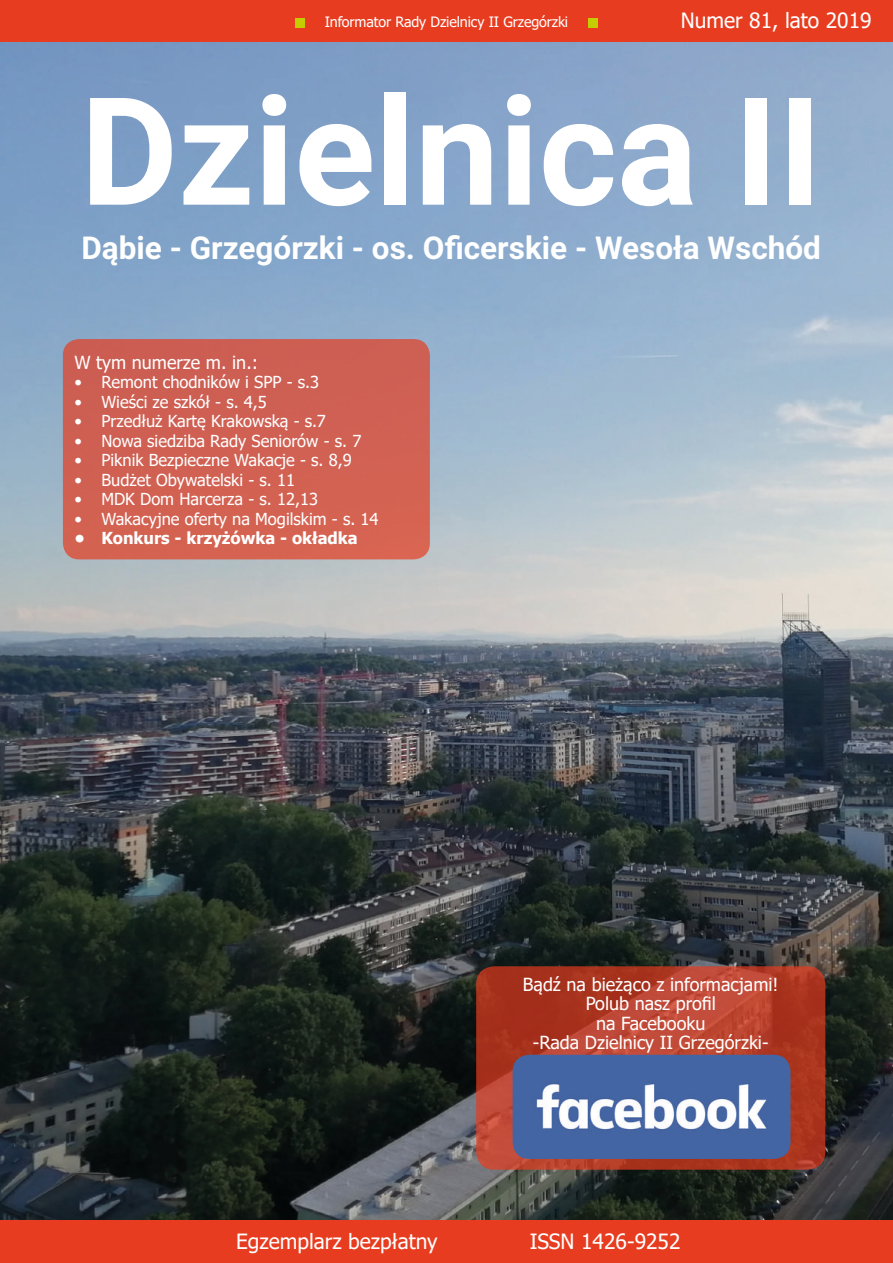
<style>
.page{position:relative;width:893px;height:1263px;background:#fff}
.page>*{position:absolute;margin:0;border:0;box-sizing:border-box;transform-origin:0 0}
.t1{font:700 150px "Roboto";color:#fff}
.t2{font:700 31.5px "Roboto";color:#fff}
.t3{font:21px "Tahoma";color:#fff}
.t4{font:18px/19.5px "Tahoma";color:#fff;text-align:center}
.t5{font:16.5px "Tahoma";color:#fff}
.t6{font:700 16.5px "Tahoma";color:#fff}
.t7{font:14.25px "Tahoma";letter-spacing:-.01em;color:#fff}
</style>
<div class="page">
<div style="left:0;top:0;width:893px;height:43px;background:#e73c1f"></div>
<div style="left:295px;top:18px;width:10px;height:9px;background:#c5cd00"></div>
<div style="left:588px;top:18px;width:10px;height:9px;background:#c5cd00"></div>
<img style="left:0;top:42px;width:893px;height:1178px">
<div style="left:0;top:1220px;width:893px;height:43px;background:#e73c1f"></div>
<svg style="left:476px;top:966px;width:349px;height:204px;background:#b13c28"></svg>
<img style="left:513px;top:1055px;width:277px;height:104px">
<div style="left:63px;top:339px;width:367px;height:220px;background:#d06052;border-radius:16px"></div>
<p class="t7" style="left:325px;top:12px;width:245px">Informator Rady Dzielnicy II Grzegórzki</p>
<p class="t3" style="left:681px;top:6px;width:192px">Numer 81, lato 2019</p>
<h1 class="t1" style="left:81px;top:46px;width:743px">Dzielnica II</h1>
<h2 class="t2" style="left:81px;top:225px;width:741px">Dąbie - Grzegórzki - os. Oficerskie - Wesoła Wschód</h2>
<p class="t4" style="left:74px;top:353px;width:185px">W tym numerze m. in.:</p>
<p class="t5" style="left:74px;top:371px;width:246px">• Remont chodników i SPP - s.3</p>
<p class="t5" style="left:74px;top:391px;width:194px">• Wieści ze szkół - s. 4,5</p>
<p class="t5" style="left:74px;top:410px;width:253px">• Przedłuż Kartę Krakowską - s.7</p>
<p class="t5" style="left:74px;top:430px;width:288px">• Nowa siedziba Rady Seniorów - s. 7</p>
<p class="t5" style="left:74px;top:449px;width:279px">• Piknik Bezpieczne Wakacje - s. 8,9</p>
<p class="t5" style="left:74px;top:469px;width:222px">• Budżet Obywatelski - s. 11</p>
<p class="t5" style="left:74px;top:488px;width:245px">• MDK Dom Harcerza - s. 12,13</p>
<p class="t5" style="left:74px;top:508px;width:306px">• Wakacyjne oferty na Mogilskim - s. 14</p>
<p class="t6" style="left:74px;top:527px;width:285px">• Konkurs - krzyżówka - okładka</p>
<p class="t4" style="left:523px;top:975px;width:257px">Bądź na bieżąco z informacjami!<br>Polub nasz profil<br>na Facebooku<br>-Rada Dzielnicy II Grzegórzki-</p>
<p class="t3" style="left:236px;top:1227px;width:203px">Egzemplarz bezpłatny</p>
<p class="t3" style="left:530px;top:1227px;width:152px">ISSN 1426-9252</p>
</div>
